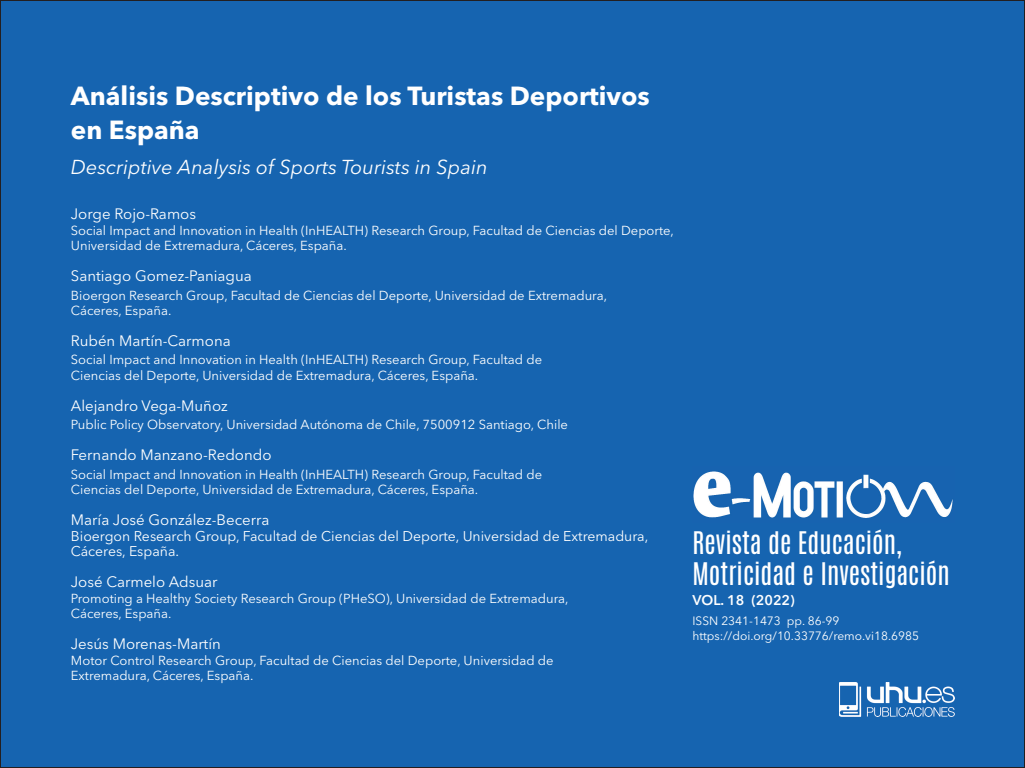
<style>
.page{position:relative;width:1025px;height:768px;background:#fff}
.page>*{position:absolute;margin:0;border:0;box-sizing:border-box;transform-origin:0 0}
.t1{font:700 26px/34px "Avenir Next LT Pro";color:#fff}
.t2{font:26px/31.2px "Antonio";color:#fff}
.t3{font:italic 20px "Avenir Next LT Pro";color:#fff}
.t4{font:15px "Avenir Next LT Pro";color:#fff}
.t5{font:14px/15.5px "Avenir Next LT Pro";color:#fff}
.t6{font:600 14px "Avenir Next LT Pro";color:#fff}
.t7{font:13px/15.5px "Avenir Next LT Pro";color:#fff}
.t8{font:12px/14.4px "Avenir Next LT Pro";color:#fff}
</style>
<div class="page">
<div style="left:0;top:1px;width:1024px;height:766px;background:#1664b0"></div>
<img style="left:693px;top:471px;width:260px;height:47px">
<img style="left:839px;top:683px;width:114px;height:33px">
<h1 class="t1" style="left:71px;top:78px;width:580px">Análisis Descriptivo de los Turistas Deportivos en España</h1>
<h2 class="t3" style="left:71px;top:155px;width:418px">Descriptive Analysis of Sports Tourists in Spain</h2>
<p class="t4" style="left:71px;top:205px;width:127px">Jorge Rojo-Ramos</p>
<p class="t7" style="left:71px;top:222px;width:604px">Social Impact and Innovation in Health (InHEALTH) Research Group, Facultad de Ciencias del Deporte,<br>Universidad de Extremadura, Cáceres, España.</p>
<p class="t4" style="left:71px;top:267px;width:182px">Santiago Gomez-Paniagua</p>
<p class="t7" style="left:71px;top:287px;width:537px">Bioergon Research Group, Facultad de Ciencias del Deporte, Universidad de Extremadura,<br>Cáceres, España.</p>
<p class="t4" style="left:71px;top:332px;width:161px">Rubén Martín-Carmona</p>
<p class="t7" style="left:71px;top:352px;width:472px">Social Impact and Innovation in Health (InHEALTH) Research Group, Facultad de<br>Ciencias del Deporte, Universidad de Extremadura, Cáceres, España.</p>
<p class="t4" style="left:71px;top:397px;width:158px">Alejandro Vega-Muñoz</p>
<p class="t7" style="left:71px;top:417px;width:498px">Public Policy Observatory, Universidad Autónoma de Chile, 7500912 Santiago, Chile</p>
<p class="t4" style="left:71px;top:446px;width:202px">Fernando Manzano-Redondo</p>
<p class="t7" style="left:71px;top:466px;width:472px">Social Impact and Innovation in Health (InHEALTH) Research Group, Facultad de<br>Ciencias del Deporte, Universidad de Extremadura, Cáceres, España.</p>
<p class="t4" style="left:71px;top:511px;width:200px">María José González-Becerra</p>
<p class="t5" style="left:71px;top:528px;width:579px">Bioergon Research Group, Facultad de Ciencias del Deporte, Universidad de Extremadura,<br>Cáceres, España.</p>
<p class="t4" style="left:71px;top:573px;width:148px">José Carmelo Adsuar</p>
<p class="t7" style="left:71px;top:590px;width:499px">Promoting a Healthy Society Research Group (PHeSO), Universidad de Extremadura,<br>Cáceres, España.</p>
<p class="t4" style="left:71px;top:635px;width:151px">Jesús Morenas-Martín</p>
<p class="t7" style="left:71px;top:652px;width:484px">Motor Control Research Group, Facultad de Ciencias del Deporte, Universidad de<br>Extremadura, Cáceres, España.</p>
<h1 class="t2" style="left:692px;top:528px;width:259px">Revista de Educación,<br>Motricidad e Investigación</h1>
<p class="t6" style="left:692px;top:592px;width:104px">VOL. 18 (2022)</p>
<p class="t8" style="left:692px;top:614px;width:228px">ISSN 2341-1473 pp. 86-99 https://doi.org/10.33776/remo.vi18.6985</p>
</div>
